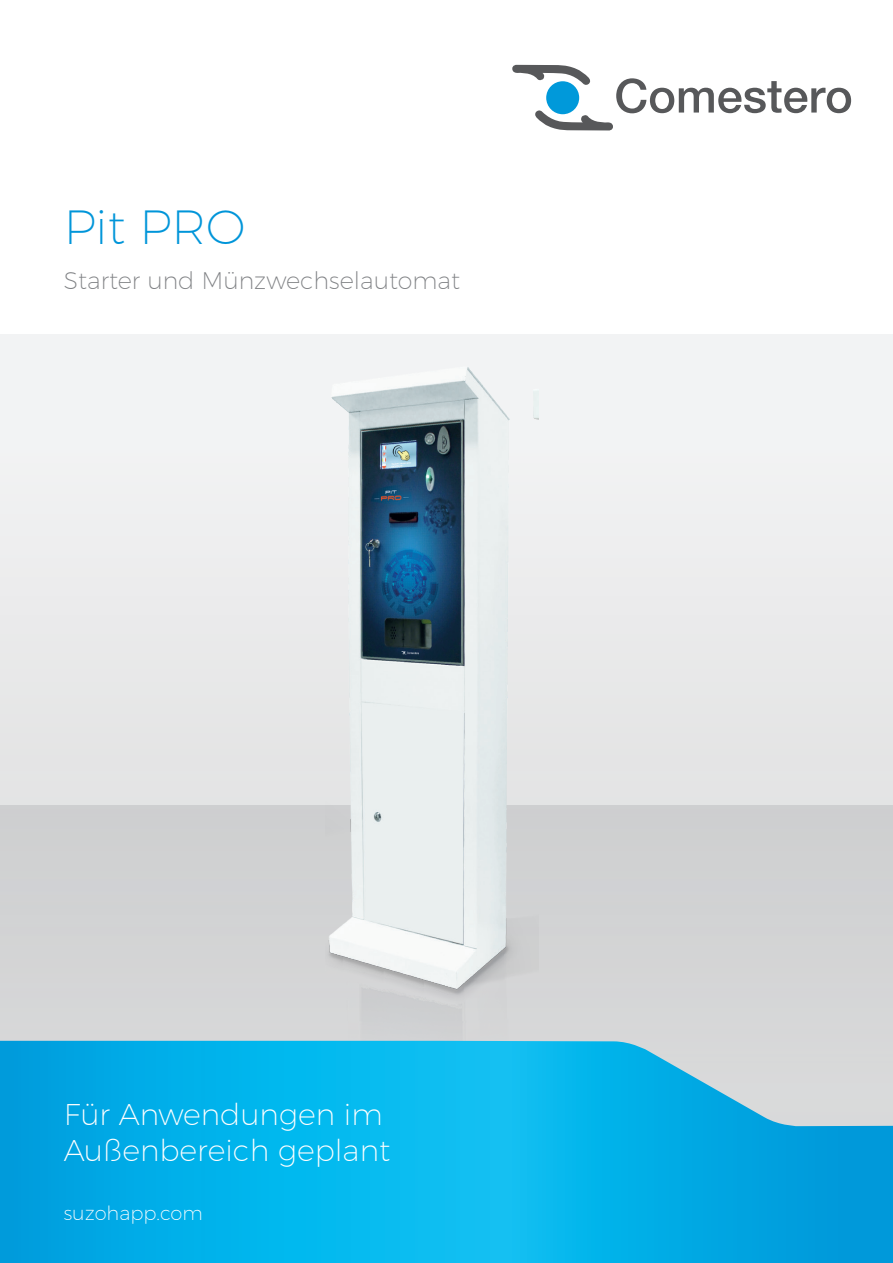
<style>
.page{position:relative;width:893px;height:1263px;background:#fff}
.page>*{position:absolute;margin:0;border:0;box-sizing:border-box;transform-origin:0 0}
.company_profile_posi{font:200 48px "Montserrat";color:#0095d9}
.company_profile_posi-2{font:200 30px "Montserrat";color:#fff}
.company_profile_posi-3{font:200 24px "Montserrat";color:#808285}
.Ingress_baksida{font:200 19.5px "Montserrat";color:#fff}
</style>
<div class="page">
<div style="left:0;top:335px;width:893px;height:811px;background:#ededee"></div>
<div style="left:0;top:806px;width:893px;height:276px;background:#d2d3d4"></div>
<svg style="left:512px;top:65px;width:339px;height:65px"></svg>
<svg style="left:0;top:1041px;width:893px;height:222px;background:#15b3e7"></svg>
<img style="left:325px;top:367px;width:213px;height:674px">
<p class="company_profile_posi" style="left:64px;top:198px;width:183px">Pit PRO</p>
<p class="company_profile_posi-3" style="left:64px;top:266px;width:398px">Starter und Münzwechselautomat</p>
<p class="company_profile_posi-2" style="left:64px;top:1096px;width:320px">Für Anwendungen im</p>
<p class="company_profile_posi-2" style="left:64px;top:1132px;width:328px">Außenbereich geplant</p>
<p class="Ingress_baksida" style="left:64px;top:1201px;width:140px">suzohapp.com</p>
</div>
